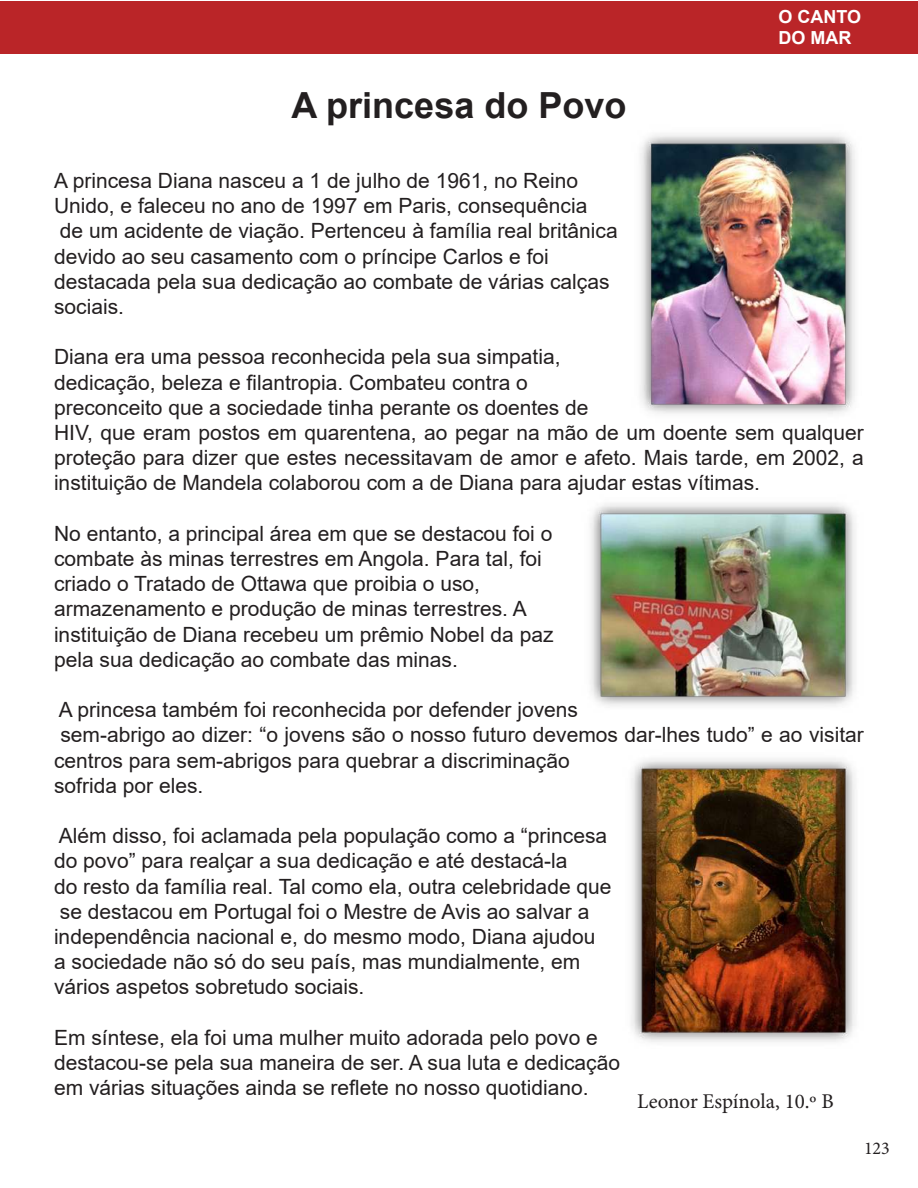
<style>
.page{position:relative;width:918px;height:1188px;background:#fff}
.page>*{position:absolute;margin:0;border:0;box-sizing:border-box;transform-origin:0 0}
.t1{font:700 36px "Arial";color:#231f20}
.t2{font:21px/25.2px "Arial";color:#231f20}
.t3{font:21px "Minion Pro";letter-spacing:-.005em;color:#231f20}
.t4{font:700 18px/21px "Arial";color:#fff}
.t5{font:18px "Minion Pro";color:#231f20}
</style>
<div class="page">
<div style="left:0;top:1px;width:918px;height:52px;background:#ba2528"></div>
<img style="left:640px;top:134px;width:215px;height:280px">
<img style="left:590px;top:503px;width:265px;height:203px">
<img style="left:631px;top:759px;width:224px;height:283px">
<h1 class="t1" style="left:292px;top:80px;width:336px">A princesa do Povo</h1>
<p class="t4" style="left:778px;top:6px;width:84px">O CANTO<br>DO MAR</p>
<p class="t2" style="left:54px;top:168px;width:565px">A princesa Diana nasceu a 1 de julho de 1961, no Reino Unido, e faleceu no ano de 1997 em Paris, consequência<br>de um acidente de viação. Pertenceu à família real britânica devido ao seu casamento com o príncipe Carlos e foi destacada pela sua dedicação ao combate de várias calças sociais.</p>
<p class="t2" style="left:54px;top:344px;width:811px">Diana era uma pessoa reconhecida pela sua simpatia,<br>dedicação, beleza e filantropia. Combateu contra o<br>preconceito que a sociedade tinha perante os doentes de<br>HIV, que eram postos em quarentena, ao pegar na mão de um doente sem qualquer proteção para dizer que estes necessitavam de amor e afeto. Mais tarde, em 2002, a instituição de Mandela colaborou com a de Diana para ajudar estas vítimas.</p>
<p class="t2" style="left:54px;top:521px;width:501px">No entanto, a principal área em que se destacou foi o combate às minas terrestres em Angola. Para tal, foi criado o Tratado de Ottawa que proibia o uso, armazenamento e produção de minas terrestres. A instituição de Diana recebeu um prêmio Nobel da paz pela sua dedicação ao combate das minas.</p>
<p class="t2" style="left:59px;top:697px;width:521px">A princesa também foi reconhecida por defender jovens</p>
<p class="t2" style="left:60px;top:722px;width:805px">sem-abrigo ao dizer: “o jovens são o nosso futuro devemos dar-lhes tudo” e ao visitar</p>
<p class="t2" style="left:54px;top:747px;width:517px">centros para sem-abrigos para quebrar a discriminação</p>
<p class="t2" style="left:54px;top:773px;width:151px">sofrida por eles.</p>
<p class="t2" style="left:54px;top:823px;width:559px">Além disso, foi aclamada pela população como a “princesa do povo” para realçar a sua dedicação e até destacá-la<br>do resto da família real. Tal como ela, outra celebridade que se destacou em Portugal foi o Mestre de Avis ao salvar a independência nacional e, do mesmo modo, Diana ajudou a sociedade não só do seu país, mas mundialmente, em vários aspetos sobretudo sociais.</p>
<p class="t2" style="left:54px;top:1025px;width:568px">Em síntese, ela foi uma mulher muito adorada pelo povo e destacou-se pela sua maneira de ser. A sua luta e dedicação em várias situações ainda se reflete no nosso quotidiano.</p>
<p class="t3" style="left:637px;top:1087px;width:198px">Leonor Espínola, 10.º B</p>
<p class="t5" style="left:864px;top:1136px;width:27px">123</p>
</div>
